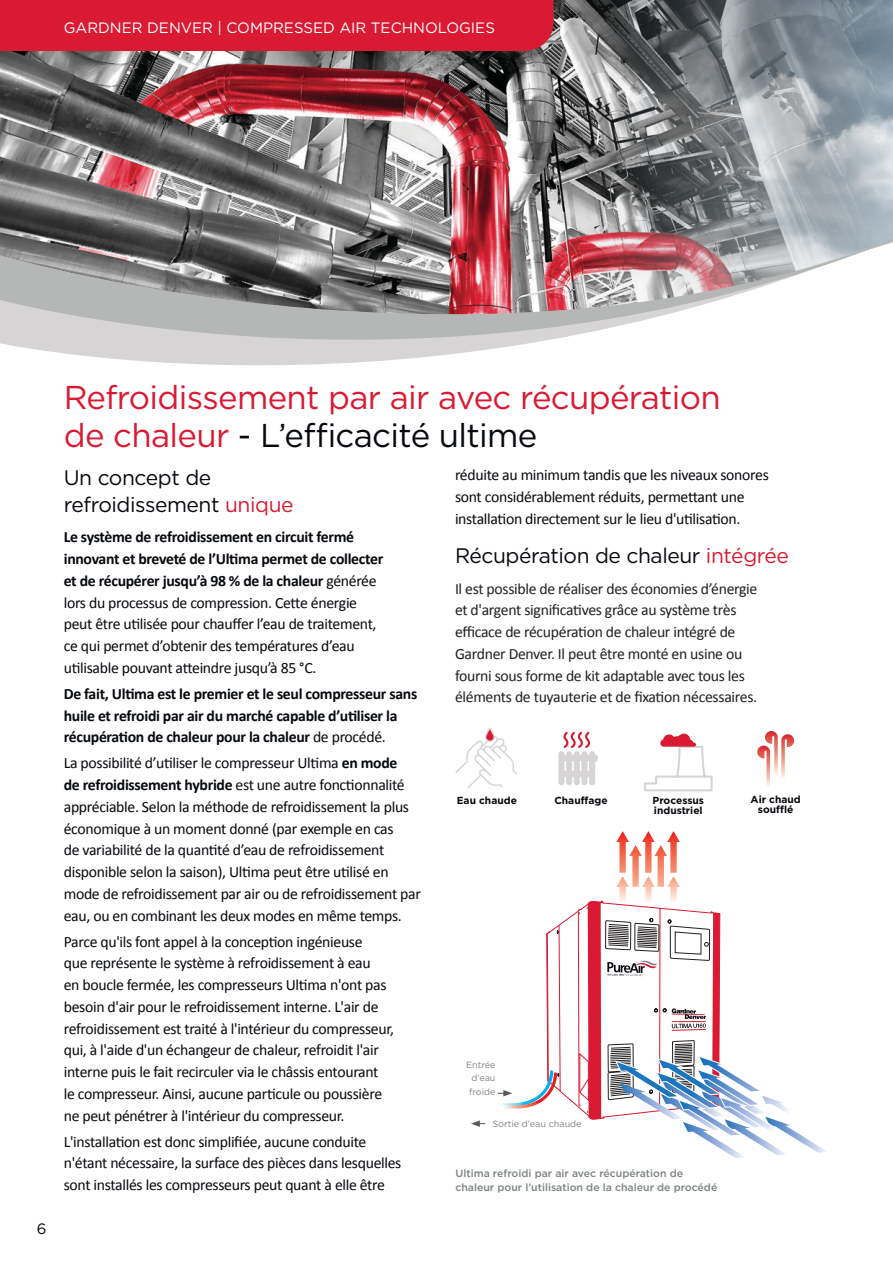
<style>
.page{position:relative;width:893px;height:1263px;background:#fff}
.page>*{position:absolute;margin:0;border:0;box-sizing:border-box;transform-origin:0 0}
.t1{font:33px/37.5px "Gotham";letter-spacing:-.02em;color:#da1a32}
.t2{font:21px/27px "Gotham";letter-spacing:-.02em;color:#06090d}
.t3{font:15.75px/21.8px "Calibri";letter-spacing:-.02em;color:#06090d}
.t4{font:15.75px/21.8px "Calibri";letter-spacing:-.02em;color:#231f20}
.t5{font:700 15.75px/21.8px "Calibri";letter-spacing:-.02em;color:#06090d}
.t6{font:15px "Gotham";color:#fff}
.t7{font:15px "Gotham";color:#06090d}
.t8{font:500 10.5px/13.5px "Gotham";color:#7c8281}
.t9{font:700 10.2px/10.4px "Gotham";color:#06090d}
.t10{font:9px/13.4px "Gotham";color:#7c8281;text-align:justify}
.s1{color:#06090d}
.s2{color:#da1a32}
.s3{font-weight:700}
.s4{font-weight:400}
</style>
<div class="page">
<img style="left:0;top:0;width:893px;height:75px">
<svg style="left:0;top:75px;width:893px;height:291px;background:#a49698"></svg>
<div style="left:0;top:0;width:554px;height:51px;background:#da1a32"></div>
<svg style="left:455px;top:727px;width:62px;height:61px"></svg>
<svg style="left:486px;top:729px;width:7px;height:12px"></svg>
<svg style="left:644px;top:734px;width:69px;height:58px"></svg>
<div style="left:558px;top:751px;width:6px;height:34px;background:#d6d4d4;border-radius:3px"></div>
<svg style="left:563px;top:731px;width:35px;height:54px"></svg>
<div style="left:561px;top:755px;width:34px;height:6px;background:#d6d4d4"></div>
<div style="left:561px;top:771px;width:33px;height:5px;background:#d6d4d4"></div>
<svg style="left:757px;top:731px;width:37px;height:55px"></svg>
<svg style="left:498px;top:831px;width:328px;height:327px"></svg>
<svg style="left:471px;top:1120px;width:14px;height:7px"></svg>
<p class="t6" style="left:64px;top:18px;width:433px">GARDNER DENVER | COMPRESSED AIR TECHNOLOGIES</p>
<p class="t7" style="left:37px;top:1219px;width:11px">6</p>
<h1 class="t1" style="left:64px;top:378px;width:658px">Refroidissement par air avec récupération de chaleur <span class="s1">- L’efficacité ultime</span></h1>
<h2 class="t2" style="left:64px;top:464px;width:231px">Un concept de refroidissement <span class="s2">unique</span></h2>
<p class="t3" style="left:64px;top:525px;width:321px"><span class="s3">Le système de refroidissement en circuit fermé innovant et breveté de l’Ultima permet de collecter et de récupérer jusqu’à 98 % de la chaleur</span> générée lors du processus de compression. Cette énergie peut être utilisée pour chauffer l’eau de traitement, ce qui permet d’obtenir des températures d’eau utilisable pouvant atteindre jusqu’à 85 °C.</p>
<p class="t5" style="left:64px;top:682px;width:355px">De fait, Ultima est le premier et le seul compresseur sans huile et refroidi par air du marché capable d’utiliser la récupération de chaleur pour la chaleur <span class="s4">de procédé.</span></p>
<p class="t3" style="left:64px;top:751px;width:359px">La possibilité d’utiliser le compresseur Ultima <span class="s3">en mode<br>de refroidissement hybride</span> est une autre fonctionnalité appréciable. Selon la méthode de refroidissement la plus économique à un moment donné (par exemple en cas<br>de variabilité de la quantité d’eau de refroidissement disponible selon la saison), Ultima peut être utilisé en mode de refroidissement par air ou de refroidissement par eau, ou en combinant les deux modes en même temps.</p>
<p class="t3" style="left:64px;top:930px;width:332px">Parce qu'ils font appel à la conception ingénieuse<br>que représente le système à refroidissement à eau<br>en boucle fermée, les compresseurs Ultima n'ont pas besoin d'air pour le refroidissement interne. L'air de refroidissement est traité à l'intérieur du compresseur, qui, à l'aide d'un échangeur de chaleur, refroidit l'air interne puis le fait recirculer via le châssis entourant<br>le compresseur. Ainsi, aucune particule ou poussière ne peut pénétrer à l'intérieur du compresseur.</p>
<p class="t3" style="left:64px;top:1130px;width:339px">L'installation est donc simplifiée, aucune conduite n'étant nécessaire, la surface des pièces dans lesquelles sont installés les compresseurs peut quant à elle être</p>
<p class="t3" style="left:455px;top:463px;width:315px">réduite au minimum tandis que les niveaux sonores sont considérablement réduits, permettant une installation directement sur le lieu d'utilisation.</p>
<h2 class="t2" style="left:455px;top:542px;width:335px">Récupération de chaleur <span class="s2">intégrée</span></h2>
<p class="t4" style="left:455px;top:577px;width:304px">Il est possible de réaliser des économies d’énergie et d'argent significatives grâce au système très efficace de récupération de chaleur intégré de Gardner Denver. Il peut être monté en usine ou fourni sous forme de kit adaptable avec tous les éléments de tuyauterie et de fixation nécessaires.</p>
<p class="t9" style="left:554px;top:794px;width:55px">Chauffage</p>
<p class="t9" style="left:751px;top:794px;width:52px;text-align:center">Air chaud soufflé</p>
<p class="t9" style="left:457px;top:794px;width:62px">Eau chaude</p>
<p class="t9" style="left:653px;top:794px;width:53px">Processus industriel</p>
<p class="t10" style="left:469px;top:1057px;width:28px;text-indent:-3px">Entrée d’eau froide</p>
<p class="t10" style="left:493px;top:1117px;width:90px">Sortie d’eau chaude</p>
<p class="t8" style="left:455px;top:1166px;width:263px">Ultima refroidi par air avec récupération de chaleur pour l’utilisation de la chaleur de procédé</p>
</div>
